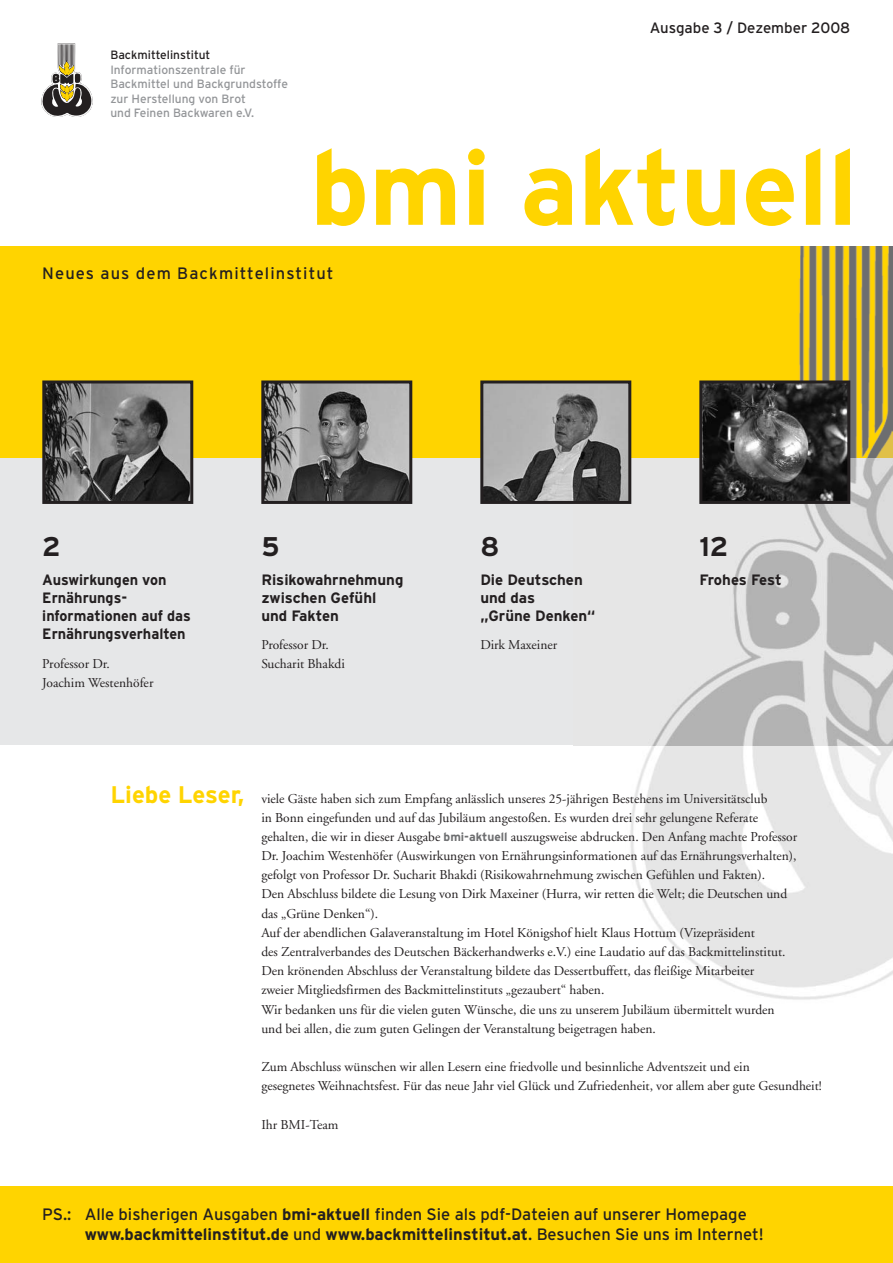
<style>
.page{position:relative;width:893px;height:1263px;background:#fff}
.page>*{position:absolute;margin:0;border:0;box-sizing:border-box;transform-origin:0 0}
.t1{font:700 105px "Interstate";color:#ffd400}
.t2{font:700 27px "Interstate";color:#231f20}
.t3{font:16.5px/19.8px "Interstate";color:#231f20}
.t4{font:16.5px "Interstate";letter-spacing:.065em;color:#231f20}
.t5{font:700 15px/18px "Interstate";color:#231f20}
.t6{font:700 15px/18px "Interstate";color:#231f20;scale:.96 1}
.t7{font:15px "Interstate";color:#231f20}
.t8{font:13.5px/19.2px "Adobe Garamond";color:#231f20}
.t9{font:12px/14.4px "Interstate";color:#939598}
.t10{font:12px "Interstate";color:#231f20}
.s1{font-family:"Interstate";font-weight:700;font-size:24px;color:#ffd400}
.s2{font-family:"Interstate";font-weight:700;font-size:12px;color:#6d6e70}
.s3{font-weight:700}
</style>
<div class="page">
<img style="left:574px;top:745px;width:318px;height:255px">
<svg style="left:41px;top:43px;width:52px;height:74px"></svg>
<div style="left:0;top:457px;width:892px;height:288px;background:#e6e7e8"></div>
<img style="left:631px;top:457px;width:261px;height:288px">
<div style="left:0;top:246px;width:892px;height:211px;background:#ffd400"></div>
<img style="left:46px;top:384px;width:143px;height:116px">
<div style="left:42px;top:380px;width:151px;height:124px;border:3px solid #231f20"></div>
<img style="left:265px;top:384px;width:143px;height:116px">
<div style="left:261px;top:380px;width:151px;height:124px;border:3px solid #231f20"></div>
<img style="left:484px;top:384px;width:143px;height:116px">
<div style="left:480px;top:380px;width:151px;height:124px;border:3px solid #231f20"></div>
<img style="left:703px;top:384px;width:143px;height:116px">
<div style="left:699px;top:380px;width:151px;height:124px;border:3px solid #231f20"></div>
<div style="left:0;top:1186px;width:892px;height:77px;background:#ffd400"></div>
<p class="t10" style="left:110px;top:51px;width:102px">Backmittelinstitut</p>
<p class="t9" style="left:110px;top:63px;width:179px">Informationszentrale für<br>Backmittel und Backgrundstoffe zur Herstellung von Brot<br>und Feinen Backwaren e.V.</p>
<p class="t7" style="left:650px;top:22px;width:202px">Ausgabe 3 / Dezember 2008</p>
<h1 class="t1" style="left:310px;top:148px;width:549px">bmi aktuell</h1>
<p class="t4" style="left:42px;top:267px;width:293px">Neues aus dem Backmittelinstitut</p>
<h2 class="t2" style="left:42px;top:536px;width:20px">2</h2>
<p class="t6" style="left:42px;top:572px;width:156px">Auswirkungen von<br>Ernährungs&shy;informationen auf das<br>Ernährungsverhalten</p>
<p class="t8" style="left:42px;top:656px;width:113px">Professor Dr.<br>Joachim Westenhöfer</p>
<h2 class="t2" style="left:261px;top:536px;width:20px">5</h2>
<p class="t5" style="left:261px;top:572px;width:144px">Risikowahrnehmung zwischen Gefühl und Fakten</p>
<p class="t8" style="left:261px;top:636px;width:85px">Professor Dr.<br>Sucharit Bhakdi</p>
<h2 class="t2" style="left:480px;top:536px;width:20px">8</h2>
<p class="t5" style="left:480px;top:572px;width:116px">Die Deutschen und das<br>„Grüne Denken“</p>
<p class="t8" style="left:480px;top:636px;width:78px">Dirk Maxeiner</p>
<h2 class="t2" style="left:699px;top:536px;width:30px">12</h2>
<p class="t5" style="left:699px;top:572px;width:84px">Frohes Fest</p>
<p class="t8" style="left:261px;top:790px;width:537px;text-indent:-151px"><span class="s1">Liebe Leser,</span> viele Gäste haben sich zum Empfang anlässlich unseres 25-jährigen Bestehens im Universitätsclub<br>in Bonn eingefunden und auf das Jubiläum angestoßen. Es wurden drei sehr gelungene Referate gehalten, die wir in dieser Ausgabe <span class="s2">bmi-aktuell</span> auszugsweise abdrucken. Den Anfang machte Professor Dr. Joachim Westenhöfer (Auswirkungen von Ernährungsinformationen auf das Ernährungsverhalten), gefolgt von Professor Dr. Sucharit Bhakdi (Risikowahrnehmung zwischen Gefühlen und Fakten).<br>Den Abschluss bildete die Lesung von Dirk Maxeiner (Hurra, wir retten die Welt; die Deutschen und das „Grüne Denken“).<br>Auf der abendlichen Galaveranstaltung im Hotel Königshof hielt Klaus Hottum (Vizepräsident<br>des Zentralverbandes des Deutschen Bäckerhandwerks e.V.) eine Laudatio auf das Backmittelinstitut.<br>Den krönenden Abschluss der Veranstaltung bildete das Dessertbuffett, das fleißige Mitarbeiter<br>zweier Mitgliedsfirmen des Backmittelinstituts „gezaubert“ haben.<br>Wir bedanken uns für die vielen guten Wünsche, die uns zu unserem Jubiläum übermittelt wurden und bei allen, die zum guten Gelingen der Veranstaltung beigetragen haben.</p>
<p class="t8" style="left:261px;top:1059px;width:562px">Zum Abschluss wünschen wir allen Lesern eine friedvolle und besinnliche Adventszeit und ein<br>gesegnetes Weihnachtsfest. Für das neue Jahr viel Glück und Zufriedenheit, vor allem aber gute Gesundheit!</p>
<p class="t8" style="left:261px;top:1116px;width:79px">Ihr BMI-Team</p>
<p class="t3" style="left:85px;top:1206px;width:680px;text-indent:-42px">PS.: Alle bisherigen Ausgaben <span class="s3">bmi-aktuell</span> finden Sie als pdf-Dateien auf unserer Homepage <span class="s3">www.backmittelinstitut.de</span> und <span class="s3">www.backmittelinstitut.at</span>. Besuchen Sie uns im Internet!</p>
</div>
